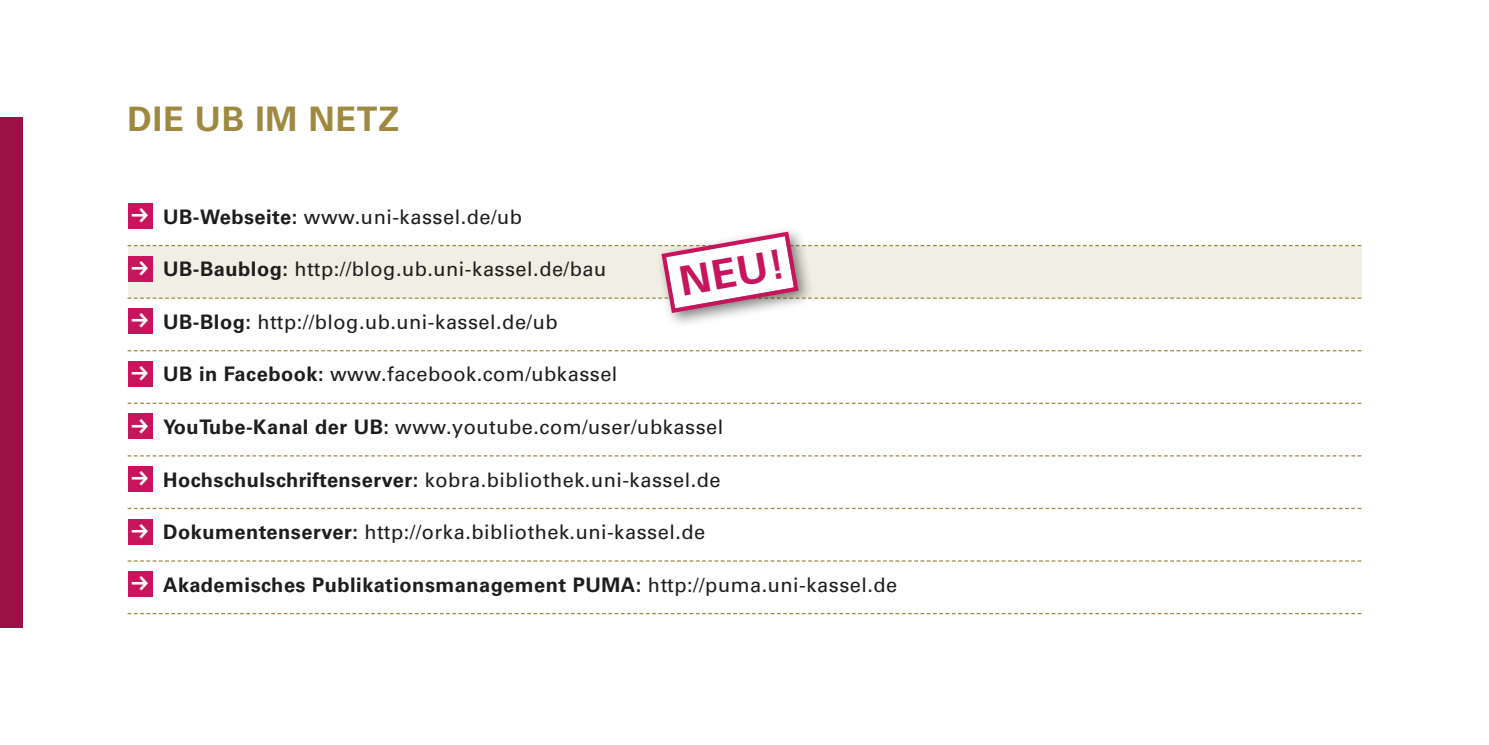
<style>
.page{position:relative;width:1489px;height:745px;background:#fff}
.page>*{position:absolute;margin:0;border:0;box-sizing:border-box;transform-origin:0 0}
.t1{font:700 40.5px "Univers LT";color:#c7145c}
.t2{font:700 33.75px "Univers LT";letter-spacing:.025em;color:#9f8940}
.t3{font:20px "Univers LT";letter-spacing:.025em;color:#1d1d1b}
.t4{font:700 20px "Univers LT";letter-spacing:.025em;color:#1d1d1b}
.s1{font-weight:700}
.s2{font-weight:400}
</style>
<div class="page">
<svg style="left:128px;top:350px;width:1233px;height:1px"></svg>
<svg style="left:128px;top:402px;width:1233px;height:1px"></svg>
<svg style="left:128px;top:455px;width:1233px;height:1px"></svg>
<svg style="left:128px;top:507px;width:1233px;height:1px"></svg>
<svg style="left:128px;top:560px;width:1233px;height:1px"></svg>
<div style="left:128px;top:203px;width:25px;height:25px;background:#c7145c"></div>
<div style="left:128px;top:308px;width:25px;height:25px;background:#c7145c"></div>
<div style="left:128px;top:361px;width:25px;height:25px;background:#c7145c"></div>
<div style="left:128px;top:413px;width:25px;height:25px;background:#c7145c"></div>
<div style="left:128px;top:466px;width:25px;height:25px;background:#c7145c"></div>
<div style="left:128px;top:518px;width:25px;height:25px;background:#c7145c"></div>
<div style="left:128px;top:571px;width:25px;height:25px;background:#c7145c"></div>
<div style="left:0;top:117px;width:22px;height:510px;background:#9b1147"></div>
<svg style="left:128px;top:230px;width:1233px;height:94px"></svg>
<h2 class="t2" style="left:128px;top:106px;width:273px">DIE UB IM NETZ</h2>
<p class="t3" style="left:163px;top:209px;width:360px"><span class="s1">UB-Webseite:</span> www.uni-kassel.de/ub</p>
<p class="t3" style="left:163px;top:262px;width:444px"><span class="s1">UB-Baublog:</span> http://blog.ub.uni-kassel.de/bau</p>
<p class="t3" style="left:163px;top:314px;width:396px"><span class="s1">UB-Blog:</span> http://blog.ub.uni-kassel.de/ub</p>
<p class="t3" style="left:163px;top:367px;width:456px"><span class="s1">UB in Facebook:</span> www.facebook.com/ubkassel</p>
<p class="t3" style="left:163px;top:419px;width:562px"><span class="s1">YouTube-Kanal der UB:</span> www.youtube.com/user/ubkassel</p>
<p class="t3" style="left:163px;top:472px;width:559px"><span class="s1">Hochschulschriftenserver:</span> kobra.bibliothek.uni-kassel.de</p>
<p class="t3" style="left:163px;top:524px;width:543px"><span class="s1">Dokumentenserver:</span> http://orka.bibliothek.uni-kassel.de</p>
<p class="t4" style="left:163px;top:577px;width:735px">Akademisches Publikationsmanagement PUMA: <span class="s2">http://puma.uni-kassel.de</span></p>
<h1 class="t1" style="left:677px;top:267px;width:108px;rotate:-10deg">NEU!</h1>
</div>
